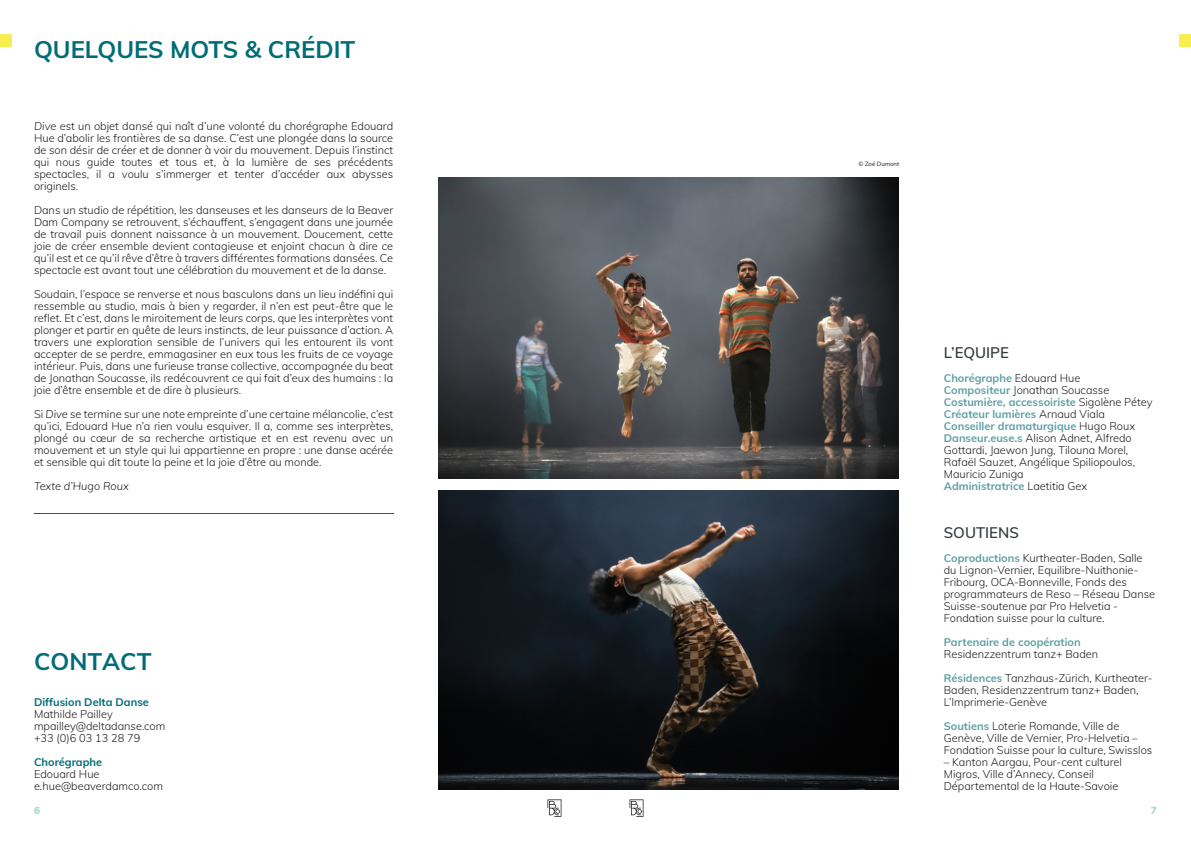
<style>
.page{position:relative;width:1191px;height:842px;background:#fff}
.page>*{position:absolute;margin:0;border:0;box-sizing:border-box;transform-origin:0 0}
.t1{font:700 24px "Muli";color:#006c77}
.t2{font:600 15px "Muli";color:#353d3e}
.t3{font:300 11px/12px "Muli";color:#1f1c1f}
.t4{font:700 11px "Muli";color:#006c77}
.t5{font:700 11px "Muli";color:#5f9fa4}
.t6{font:italic 300 11px "Muli";color:#1f1c1f}
.t7{font:900 10px "Muli";color:#aedacd}
.t8{font:6px "Muli";color:#1f1c1f}
.s1{font-style:italic}
.s2{font-weight:700;color:#5f9fa4}
</style>
<div class="page">
<svg style="left:547px;top:799px;width:14px;height:18px"></svg>
<svg style="left:629px;top:799px;width:14px;height:18px"></svg>
<div style="left:0;top:34px;width:12px;height:12px;background:#f7ef50"></div>
<div style="left:1178px;top:34px;width:13px;height:12px;background:#f7ef50"></div>
<img style="left:438px;top:491px;width:461px;height:299px">
<hr style="left:34px;top:514px;width:359px;height:1px;background:#006c77">
<img style="left:438px;top:178px;width:460px;height:300px">
<h1 class="t1" style="left:34px;top:34px;width:323px">QUELQUES MOTS &amp; CRÉDIT</h1>
<p class="t3" style="left:34px;top:120px;width:361px;text-align:justify"><span class="s1">Dive</span> est un objet dansé qui naît d’une volonté du chorégraphe Edouard Hue d’abolir les frontières de sa danse. C’est une plongée dans la source de son désir de créer et de donner à voir du mouvement. Depuis l’instinct qui nous guide toutes et tous et, à la lumière de ses précédents spectacles, il a voulu s’immerger et tenter d’accéder aux abysses originels.</p>
<p class="t3" style="left:34px;top:204px;width:361px;text-align:justify">Dans un studio de répétition, les danseuses et les danseurs de la Beaver Dam Company se retrouvent, s’échauffent, s’engagent dans une journée de travail puis donnent naissance à un mouvement. Doucement, cette joie de créer ensemble devient contagieuse et enjoint chacun à dire ce qu’il est et ce qu’il rêve d’être à travers différentes formations dansées. Ce spectacle est avant tout une célébration du mouvement et de la danse.</p>
<p class="t3" style="left:34px;top:288px;width:361px;text-align:justify">Soudain, l’espace se renverse et nous basculons dans un lieu indéfini qui ressemble au studio, mais à bien y regarder, il n’en est peut-être que le reflet. Et c’est, dans le miroitement de leurs corps, que les interprètes vont plonger et partir en quête de leurs instincts, de leur puissance d’action. A travers une exploration sensible de l’univers qui les entourent ils vont accepter de se perdre, emmagasiner en eux tous les fruits de ce voyage intérieur. Puis, dans une furieuse transe collective, accompagnée du beat de Jonathan Soucasse, ils redécouvrent ce qui fait d’eux des humains : la joie d’être ensemble et de dire à plusieurs.</p>
<p class="t3" style="left:34px;top:408px;width:361px;text-align:justify">Si <span class="s1">Dive</span> se termine sur une note empreinte d’une certaine mélancolie, c’est qu’ici, Edouard Hue n’a rien voulu esquiver. Il a, comme ses interprètes, plongé au cœur de sa recherche artistique et en est revenu avec un mouvement et un style qui lui appartienne en propre : une danse acérée et sensible qui dit toute la peine et la joie d’être au monde.</p>
<p class="t6" style="left:34px;top:479px;width:96px">Texte d’Hugo Roux</p>
<h1 class="t1" style="left:34px;top:646px;width:119px">CONTACT</h1>
<p class="t4" style="left:34px;top:695px;width:116px">Diffusion Delta Danse</p>
<p class="t3" style="left:34px;top:708px;width:133px">Mathilde Pailley mpailley@deltadanse.com +33 (0)6 03 13 28 79</p>
<p class="t4" style="left:34px;top:755px;width:70px">Chorégraphe</p>
<p class="t3" style="left:34px;top:768px;width:130px">Edouard Hue e.hue@beaverdamco.com</p>
<p class="t8" style="left:858px;top:160px;width:42px">© Zoé Dumont</p>
<h2 class="t2" style="left:943px;top:343px;width:67px">L’EQUIPE</h2>
<p class="t3" style="left:943px;top:372px;width:210px"><span class="s2">Chorégraphe</span> Edouard Hue<br><span class="s2">Compositeur</span> Jonathan Soucasse <span class="s2">Costumière, accessoiriste</span> Sigolène Pétey <span class="s2">Créateur lumières</span> Arnaud Viala <span class="s2">Conseiller dramaturgique</span> Hugo Roux <span class="s2">Danseur.euse.s</span> Alison Adnet, Alfredo Gottardi, Jaewon Jung, Tilouna Morel, Rafaël Sauzet, Angélique Spiliopoulos, Mauricio Zuniga<br><span class="s2">Administratrice</span> Laetitia Gex</p>
<h2 class="t2" style="left:943px;top:523px;width:77px">SOUTIENS</h2>
<p class="t3" style="left:943px;top:552px;width:213px"><span class="s2">Coproductions</span> Kurtheater-Baden, Salle du Lignon-Vernier, Equilibre-Nuithonie-Fribourg, OCA-Bonneville, Fonds des programmateurs de Reso – Réseau Danse Suisse-soutenue par Pro Helvetia - Fondation suisse pour la culture.</p>
<p class="t5" style="left:943px;top:635px;width:138px">Partenaire de coopération</p>
<p class="t3" style="left:943px;top:642px;width:210px;line-height:24px">Residenzzentrum tanz+ Baden<br><span class="s2">Résidences</span> Tanzhaus-Zürich, Kurtheater-</p>
<p class="t3" style="left:943px;top:684px;width:196px">Baden, Residenzzentrum tanz+ Baden,<br>L’Imprimerie-Genève</p>
<p class="t3" style="left:943px;top:720px;width:210px"><span class="s2">Soutiens</span> Loterie Romande, Ville de<br>Genève, Ville de Vernier, Pro-Helvetia –<br>Fondation Suisse pour la culture, Swisslos</p>
<p class="t3" style="left:943px;top:756px;width:180px">– Kanton Aargau, Pour-cent culturel<br>Migros, Ville d’Annecy, Conseil<br>Départemental de la Haute-Savoie</p>
<p class="t7" style="left:34px;top:804px;width:7px">6</p>
<p class="t7" style="left:1151px;top:804px;width:7px">7</p>
</div>
